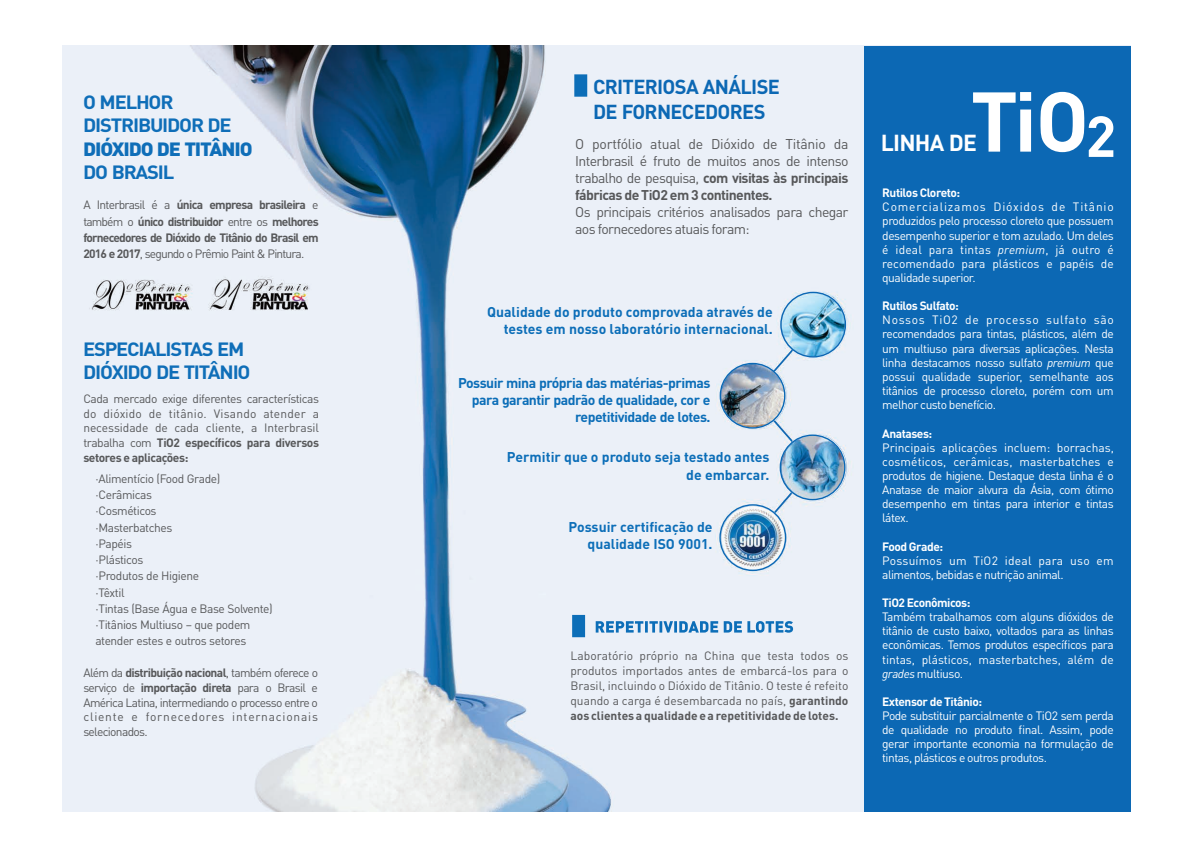
<style>
.page{position:relative;width:1191px;height:842px;background:#fff}
.page>*{position:absolute;margin:0;border:0;box-sizing:border-box;transform-origin:0 0}
.t1{font:700 83.2px "DIN Pro";color:#fff}
.t2{font:700 22.9px "DIN Pro";letter-spacing:-.035em;color:#fff}
.t3{font:700 20px/24.4px "DIN Pro";letter-spacing:-.035em;color:#0c68b4}
.t4{font:700 19px/23.5px "DIN Pro";letter-spacing:-.06em;color:#0f6eb8;scale:1.06 1}
.t5{font:900 19px "DIN Pro";letter-spacing:-.055em;color:#0f6eb8;scale:1.06 1}
.t6{font:14px/17.2px "DIN Pro";letter-spacing:-.045em;color:#57585a;text-align:justify}
.t7{font:700 14px/17.1px "DIN Pro";letter-spacing:-.005em;color:#0c6eb8;text-align:right}
.t8{font:700 14px/17.1px "DIN Pro";letter-spacing:-.035em;color:#0c6eb8;text-align:right}
.t9{font:12px/14.1px "DIN Pro";letter-spacing:-.04em;color:#fff;text-align:justify}
.t10{font:12px/16.2px "DIN Pro";letter-spacing:-.035em;color:#57585a;text-align:justify}
.t11{font:700 12px/16.3px "DIN Pro";letter-spacing:-.065em;color:#57585a;text-align:justify}
.t12{font:700 12px "DIN Pro";letter-spacing:-.04em;color:#fff}
.s1{font-weight:400}
.s2{font-weight:700}
.s3{font-size:56.8px}
.s4{font-style:italic}
</style>
<div class="page">
<img style="left:62px;top:46px;width:802px;height:765px">
<div style="left:864px;top:46px;width:266px;height:765px;background:#0c68b4"></div>
<svg style="left:572px;top:615px;width:13px;height:22px"></svg>
<svg style="left:595px;top:621px;width:198px;height:12px;background:#79add7"></svg>
<svg style="left:574px;top:74px;width:13px;height:23px"></svg>
<div style="left:779px;top:291px;width:68px;height:67px;border:2px solid #eaf1f9;border-radius:50%"></div>
<div style="left:718px;top:362px;width:68px;height:67px;border:2px solid #eaf1f9;border-radius:50%"></div>
<div style="left:778px;top:434px;width:68px;height:67px;border:2px solid #eaf1f9;border-radius:50%"></div>
<div style="left:719px;top:504px;width:67px;height:67px;border:2px solid #eaf1f9;border-radius:50%"></div>
<div style="left:780px;top:292px;width:66px;height:66px;border:1px solid #0c68b4;border-radius:50%"></div>
<div style="left:719px;top:363px;width:66px;height:66px;border:1px solid #0c68b4;border-radius:50%"></div>
<div style="left:779px;top:434px;width:66px;height:66px;border:1px solid #0c68b4;border-radius:50%"></div>
<div style="left:719px;top:504px;width:67px;height:67px;border:1px solid #0c68b4;border-radius:50%"></div>
<svg style="left:773px;top:491px;width:20px;height:23px"></svg>
<svg style="left:772px;top:419px;width:22px;height:24px"></svg>
<svg style="left:772px;top:348px;width:22px;height:25px"></svg>
<h3 class="t4" style="left:83px;top:92px;width:142px">O MELHOR<br>DISTRIBUIDOR DE</h3>
<h3 class="t5" style="left:83px;top:141px;width:161px">DIÓXIDO DE TITÂNIO</h3>
<h3 class="t4" style="left:83px;top:162px;width:88px">DO BRASIL</h3>
<p class="t11" style="left:83px;top:198px;width:237px"><span class="s1">A Interbrasil é a</span> única empresa brasileira <span class="s1">e também o</span> único distribuidor <span class="s1">entre os</span> melhores fornecedores de Dióxido de Titânio do Brasil em 2016 e 2017<span class="s1">, segundo o Prêmio Paint &amp; Pintura.</span></p>
<h3 class="t4" style="left:83px;top:339px;width:159px">ESPECIALISTAS EM<br>DIÓXIDO DE TITÂNIO</h3>
<p class="t10" style="left:83px;top:393px;width:237px;line-height:14.7px">Cada mercado exige diferentes características do dióxido de titânio. Visando atender a necessidade de cada cliente, a Interbrasil trabalha com <span class="s2">TiO2 específicos para diversos setores e aplicações:</span></p>
<p class="t10" style="left:95px;top:472px;width:179px;text-align:left">· Alimentício (Food Grade) ·Cerâmicas<br>·Cosméticos<br>·Masterbatches<br>·Papéis<br>·Plásticos<br>·Produtos de Higiene<br>·Têxtil<br>·Tintas (Base Água e Base Solvente) ·Titânios Multiuso – que podem atender estes e outros setores</p>
<p class="t10" style="left:83px;top:666px;width:236px;line-height:14.8px">Além da <span class="s2">distribuição nacional</span>, também oferece o serviço de <span class="s2">importação direta</span> para o Brasil e América Latina, intermediando o processo entre o cliente e fornecedores internacionais selecionados.</p>
<h3 class="t3" style="left:593px;top:77px;width:188px">CRITERIOSA ANÁLISE<br>DE FORNECEDORES</h3>
<p class="t6" style="left:575px;top:137px;width:275px">O portfólio atual de Dióxido de Titânio da Interbrasil é fruto de muitos anos de intenso trabalho de pesquisa, <span class="s2">com visitas às principais fábricas de TiO2 em 3 continentes.</span></p>
<p class="t6" style="left:575px;top:205px;width:275px">Os principais critérios analisados para chegar aos fornecedores atuais foram:</p>
<p class="t7" style="left:487px;top:305px;width:287px">Qualidade do produto comprovada através de testes em nosso laboratório internacional.</p>
<p class="t8" style="left:458px;top:375px;width:254px">Possuir mina própria das matérias-primas para garantir padrão de qualidade, cor e repetitividade de lotes.</p>
<p class="t7" style="left:507px;top:450px;width:264px">Permitir que o produto seja testado antes de embarcar.</p>
<p class="t7" style="left:568px;top:520px;width:146px">Possuir certificação de qualidade ISO 9001.</p>
<p class="t10" style="left:570px;top:650px;width:279px;line-height:14.9px">Laboratório próprio na China que testa todos os produtos importados antes de embarcá-los para o Brasil, incluindo o Dióxido de Titânio. O teste é refeito quando a carga é desembarcada no país, <span class="s2">garantindo aos clientes a qualidade e a repetitividade de lotes.</span></p>
<h1 class="t1" style="left:970px;top:92px;width:147px">TiO<span class="s3">2</span></h1>
<h2 class="t2" style="left:881px;top:135px;width:98px">LINHA DE</h2>
<p class="t12" style="left:882px;top:189px;width:79px">Rutilos Cloreto:</p>
<p class="t9" style="left:882px;top:201px;width:233px">Comercializamos Dióxidos de Titânio produzidos pelo processo cloreto que possuem desempenho superior e tom azulado. Um deles é ideal para tintas <span class="s4">premium</span>, já outro é recomendado para plásticos e papéis de qualidade superior.</p>
<p class="t12" style="left:882px;top:302px;width:78px">Rutilos Sulfato:</p>
<p class="t9" style="left:882px;top:314px;width:233px">Nossos TiO2 de processo sulfato são recomendados para tintas, plásticos, além de um multiuso para diversas aplicações. Nesta linha destacamos nosso sulfato <span class="s4">premium</span> que possui qualidade superior, semelhante aos titânios de processo cloreto, porém com um melhor custo benefício.</p>
<p class="t12" style="left:882px;top:429px;width:52px">Anatases:</p>
<p class="t9" style="left:882px;top:441px;width:233px">Principais aplicações incluem: borrachas, cosméticos, cerâmicas, masterbatches e produtos de higiene. Destaque desta linha é o Anatase de maior alvura da Ásia, com ótimo desempenho em tintas para interior e tintas látex.</p>
<p class="t12" style="left:882px;top:542px;width:62px">Food Grade:</p>
<p class="t9" style="left:882px;top:555px;width:233px">Possuímos um TiO2 ideal para uso em alimentos, bebidas e nutrição animal.</p>
<p class="t12" style="left:882px;top:599px;width:90px">TiO2 Econômicos:</p>
<p class="t9" style="left:882px;top:611px;width:233px">Também trabalhamos com alguns dióxidos de titânio de custo baixo, voltados para as linhas econômicas. Temos produtos específicos para tintas, plásticos, masterbatches, além de <span class="s4">grades</span> multiuso.</p>
<p class="t12" style="left:882px;top:698px;width:101px">Extensor de Titânio:</p>
<p class="t9" style="left:882px;top:710px;width:233px">Pode substituir parcialmente o TiO2 sem perda de qualidade no produto final. Assim, pode gerar importante economia na formulação de tintas, plásticos e outros produtos.</p>
</div>
